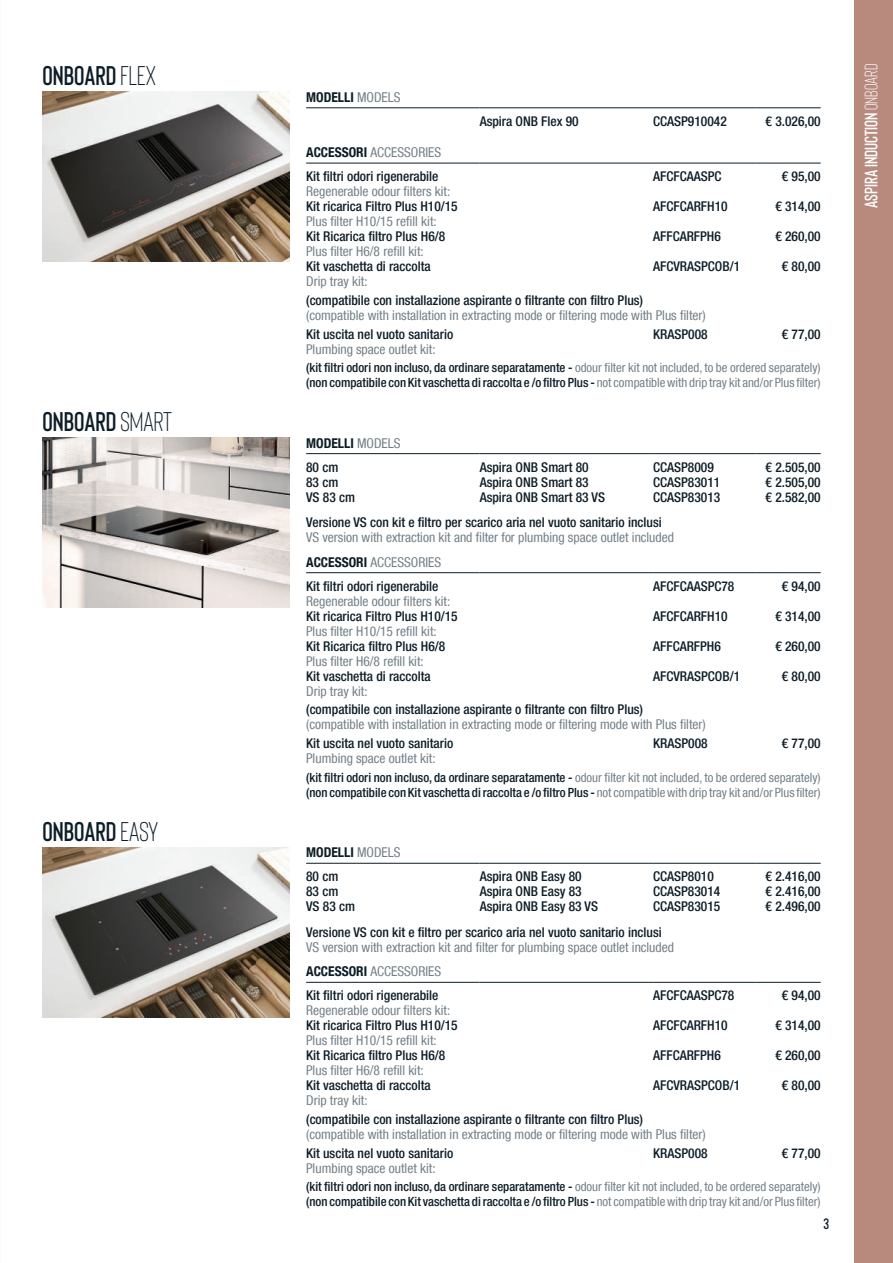
<style>
.page{position:relative;width:893px;height:1263px;background:#fff}
.page>*{position:absolute;margin:0;border:0;box-sizing:border-box;transform-origin:0 0}
.t1{font:600 27px "Bison";color:#0d1d28}
.t2{font:600 18px "Bison";color:#fff}
.t3{font:600 15px "Bison";color:#0d1d28}
.t4{font:500 condensed 13.5px/15px "Helvetica Neue LT Com";color:#0d1d28}
.t5{font:condensed 13.5px/24.5px "Helvetica Neue LT Com";color:#727f87}
.t6{font:700 condensed 13.5px/24.2px "Helvetica Neue LT Com";color:#0d1d28}
.t7{font:500 condensed 12.75px/15px "Helvetica Neue LT Com";color:#0d1d28}
.s1{font-weight:400}
.s2{font-weight:400;color:#727f87}
.s3{font-weight:700}
.s4{font-weight:500}
.s5{font-weight:700;color:#0d1d28}
.s6{font-weight:500;color:#0d1d28}
</style>
<div class="page">
<hr style="left:306px;top:107px;width:174px;height:1px;background:#0d1d28">
<hr style="left:480px;top:107px;width:173px;height:1px;background:#0d1d28">
<hr style="left:653px;top:107px;width:102px;height:1px;background:#0d1d28">
<hr style="left:755px;top:107px;width:66px;height:1px;background:#0d1d28">
<hr style="left:755px;top:163px;width:66px;height:1px;background:#0d1d28">
<hr style="left:306px;top:163px;width:174px;height:1px;background:#0d1d28">
<hr style="left:480px;top:163px;width:173px;height:1px;background:#0d1d28">
<hr style="left:653px;top:163px;width:102px;height:1px;background:#0d1d28">
<img style="left:43px;top:92px;width:246px;height:170px">
<hr style="left:306px;top:453px;width:174px;height:1px;background:#0d1d28">
<hr style="left:480px;top:453px;width:173px;height:1px;background:#0d1d28">
<hr style="left:653px;top:453px;width:102px;height:1px;background:#0d1d28">
<hr style="left:755px;top:453px;width:66px;height:1px;background:#0d1d28">
<hr style="left:306px;top:572px;width:174px;height:1px;background:#0d1d28">
<hr style="left:480px;top:572px;width:173px;height:1px;background:#0d1d28">
<hr style="left:653px;top:572px;width:102px;height:1px;background:#0d1d28">
<hr style="left:755px;top:572px;width:66px;height:1px;background:#0d1d28">
<img style="left:43px;top:438px;width:246px;height:170px">
<img style="left:43px;top:847px;width:246px;height:170px">
<hr style="left:306px;top:863px;width:174px;height:1px;background:#0d1d28">
<hr style="left:480px;top:863px;width:173px;height:1px;background:#0d1d28">
<hr style="left:653px;top:863px;width:102px;height:1px;background:#0d1d28">
<hr style="left:755px;top:863px;width:66px;height:1px;background:#0d1d28">
<hr style="left:306px;top:982px;width:174px;height:1px;background:#0d1d28">
<hr style="left:480px;top:982px;width:173px;height:1px;background:#0d1d28">
<hr style="left:653px;top:982px;width:102px;height:1px;background:#0d1d28">
<hr style="left:755px;top:982px;width:66px;height:1px;background:#0d1d28">
<div style="left:855px;top:0;width:38px;height:1263px;background:#b78a7d"></div>
<h1 class="t1" style="left:43px;top:62px;width:115px">ONBOARD <span class="s1">Flex</span></h1>
<h1 class="t1" style="left:43px;top:408px;width:131px">ONBOARD <span class="s1">SMART</span></h1>
<h1 class="t1" style="left:43px;top:817px;width:117px">ONBOARD <span class="s1">EASY</span></h1>
<p class="t6" style="left:306px;top:85px;width:96px">MODELLI <span class="s2">MODELS</span></p>
<p class="t4" style="left:306px;top:140px;width:137px;line-height:24.2px"><span class="s3">ACCESSORI</span> <span class="s2">ACCESSORIES<br></span>Kit filtri odori rigenerabile</p>
<p class="t5" style="left:306px;top:179px;width:146px">Regenerable odour filters kit:</p>
<p class="t4" style="left:306px;top:199px;width:153px">Kit ricarica Filtro Plus H10/15</p>
<p class="t5" style="left:306px;top:209px;width:132px">Plus filter H10/15 refill kit:</p>
<p class="t4" style="left:306px;top:229px;width:141px">Kit Ricarica filtro Plus H6/8</p>
<p class="t5" style="left:306px;top:239px;width:119px">Plus filter H6/8 refill kit:</p>
<p class="t4" style="left:306px;top:259px;width:126px">Kit vaschetta di raccolta</p>
<p class="t5" style="left:306px;top:269px;width:63px">Drip tray kit:</p>
<p class="t4" style="left:480px;top:114px;width:101px">Aspira ONB Flex 90</p>
<p class="t4" style="left:653px;top:114px;width:75px">CCASP910042</p>
<p class="t4" style="left:766px;top:114px;width:57px">€ 3.026,00</p>
<p class="t4" style="left:653px;top:169px;width:70px">AFCFCAASPC</p>
<p class="t4" style="left:653px;top:199px;width:76px">AFCFCARFH10</p>
<p class="t4" style="left:653px;top:229px;width:69px">AFFCARFPH6</p>
<p class="t4" style="left:653px;top:259px;width:89px">AFCVRASPCOB/1</p>
<p class="t4" style="left:782px;top:169px;width:40px">€ 95,00</p>
<p class="t4" style="left:775px;top:199px;width:47px">€ 314,00</p>
<p class="t4" style="left:775px;top:229px;width:47px">€ 260,00</p>
<p class="t4" style="left:782px;top:259px;width:40px">€ 80,00</p>
<p class="t4" style="left:306px;top:292px;width:338px">(compatibile con installazione aspirante o filtrante con filtro Plus)</p>
<p class="t5" style="left:306px;top:302px;width:401px">(compatible with installation in extracting mode or filtering mode with Plus filter)</p>
<p class="t4" style="left:306px;top:326px;width:149px">Kit uscita nel vuoto sanitario</p>
<p class="t5" style="left:306px;top:336px;width:131px">Plumbing space outlet kit:</p>
<p class="t4" style="left:653px;top:326px;width:56px">KRASP008</p>
<p class="t4" style="left:782px;top:326px;width:40px">€ 77,00</p>
<p class="t7" style="left:306px;top:360px;width:516px">(kit filtri odori non incluso, da ordinare separatamente - <span class="s2">odour filter kit not included, to be ordered separately) </span>(non compatibile con Kit vaschetta di raccolta e /o filtro Plus - <span class="s2">not compatible with drip tray kit and/or Plus filter)</span></p>
<p class="t6" style="left:306px;top:431px;width:96px">MODELLI <span class="s2">MODELS<br></span><span class="s4">80 cm</span></p>
<p class="t4" style="left:306px;top:474px;width:50px">83 cm<br>VS 83 cm</p>
<p class="t4" style="left:480px;top:459px;width:127px">Aspira ONB Smart 80<br>Aspira ONB Smart 83<br>Aspira ONB Smart 83 VS</p>
<p class="t4" style="left:653px;top:459px;width:69px">CCASP8009<br>CCASP83011<br>CCASP83013</p>
<p class="t4" style="left:766px;top:459px;width:57px;text-align:justify">€ 2.505,00 € 2.505,00 € 2.582,00</p>
<p class="t4" style="left:306px;top:515px;width:357px">Versione VS con kit e filtro per scarico aria nel vuoto sanitario inclusi</p>
<p class="t5" style="left:306px;top:525px;width:369px">VS version with extraction kit and filter for plumbing space outlet included<br><span class="s5">ACCESSORI</span> ACCESSORIES<br><span class="s6">Kit filtri odori rigenerabile</span></p>
<p class="t5" style="left:306px;top:589px;width:146px">Regenerable odour filters kit:</p>
<p class="t4" style="left:306px;top:608px;width:153px">Kit ricarica Filtro Plus H10/15</p>
<p class="t5" style="left:306px;top:619px;width:132px">Plus filter H10/15 refill kit:</p>
<p class="t4" style="left:306px;top:638px;width:141px">Kit Ricarica filtro Plus H6/8</p>
<p class="t5" style="left:306px;top:649px;width:119px">Plus filter H6/8 refill kit:</p>
<p class="t4" style="left:306px;top:668px;width:126px">Kit vaschetta di raccolta</p>
<p class="t5" style="left:306px;top:679px;width:63px">Drip tray kit:</p>
<p class="t4" style="left:653px;top:578px;width:83px">AFCFCAASPC78</p>
<p class="t4" style="left:653px;top:608px;width:76px">AFCFCARFH10</p>
<p class="t4" style="left:653px;top:638px;width:69px">AFFCARFPH6</p>
<p class="t4" style="left:653px;top:668px;width:89px">AFCVRASPCOB/1</p>
<p class="t4" style="left:782px;top:578px;width:40px">€ 94,00</p>
<p class="t4" style="left:775px;top:608px;width:47px">€ 314,00</p>
<p class="t4" style="left:775px;top:638px;width:47px">€ 260,00</p>
<p class="t4" style="left:782px;top:668px;width:40px">€ 80,00</p>
<p class="t4" style="left:306px;top:702px;width:338px">(compatibile con installazione aspirante o filtrante con filtro Plus)</p>
<p class="t5" style="left:306px;top:712px;width:401px">(compatible with installation in extracting mode or filtering mode with Plus filter)</p>
<p class="t4" style="left:306px;top:736px;width:149px">Kit uscita nel vuoto sanitario</p>
<p class="t5" style="left:306px;top:746px;width:131px">Plumbing space outlet kit:</p>
<p class="t4" style="left:653px;top:736px;width:56px">KRASP008</p>
<p class="t4" style="left:782px;top:736px;width:40px">€ 77,00</p>
<p class="t7" style="left:306px;top:769px;width:516px">(kit filtri odori non incluso, da ordinare separatamente - <span class="s2">odour filter kit not included, to be ordered separately) </span>(non compatibile con Kit vaschetta di raccolta e /o filtro Plus - <span class="s2">not compatible with drip tray kit and/or Plus filter)</span></p>
<p class="t6" style="left:306px;top:840px;width:96px">MODELLI <span class="s2">MODELS<br></span><span class="s4">80 cm</span></p>
<p class="t4" style="left:306px;top:884px;width:50px">83 cm<br>VS 83 cm</p>
<p class="t4" style="left:480px;top:869px;width:120px">Aspira ONB Easy 80<br>Aspira ONB Easy 83<br>Aspira ONB Easy 83 VS</p>
<p class="t4" style="left:653px;top:869px;width:69px">CCASP8010<br>CCASP83014<br>CCASP83015</p>
<p class="t4" style="left:766px;top:869px;width:57px;text-align:justify">€ 2.416,00 € 2.416,00 € 2.496,00</p>
<p class="t4" style="left:306px;top:924px;width:357px">Versione VS con kit e filtro per scarico aria nel vuoto sanitario inclusi</p>
<p class="t5" style="left:306px;top:934px;width:369px">VS version with extraction kit and filter for plumbing space outlet included<br><span class="s5">ACCESSORI</span> ACCESSORIES<br><span class="s6">Kit filtri odori rigenerabile</span></p>
<p class="t5" style="left:306px;top:998px;width:146px">Regenerable odour filters kit:</p>
<p class="t4" style="left:306px;top:1018px;width:153px">Kit ricarica Filtro Plus H10/15</p>
<p class="t5" style="left:306px;top:1028px;width:132px">Plus filter H10/15 refill kit:</p>
<p class="t4" style="left:306px;top:1048px;width:141px">Kit Ricarica filtro Plus H6/8</p>
<p class="t5" style="left:306px;top:1058px;width:119px">Plus filter H6/8 refill kit:</p>
<p class="t4" style="left:306px;top:1078px;width:126px">Kit vaschetta di raccolta</p>
<p class="t5" style="left:306px;top:1088px;width:63px">Drip tray kit:</p>
<p class="t4" style="left:653px;top:988px;width:83px">AFCFCAASPC78</p>
<p class="t4" style="left:653px;top:1018px;width:76px">AFCFCARFH10</p>
<p class="t4" style="left:653px;top:1048px;width:69px">AFFCARFPH6</p>
<p class="t4" style="left:653px;top:1078px;width:89px">AFCVRASPCOB/1</p>
<p class="t4" style="left:782px;top:988px;width:40px">€ 94,00</p>
<p class="t4" style="left:775px;top:1018px;width:47px">€ 314,00</p>
<p class="t4" style="left:775px;top:1048px;width:47px">€ 260,00</p>
<p class="t4" style="left:782px;top:1078px;width:40px">€ 80,00</p>
<p class="t4" style="left:306px;top:1111px;width:338px">(compatibile con installazione aspirante o filtrante con filtro Plus)</p>
<p class="t5" style="left:306px;top:1122px;width:401px">(compatible with installation in extracting mode or filtering mode with Plus filter)</p>
<p class="t4" style="left:306px;top:1145px;width:149px">Kit uscita nel vuoto sanitario</p>
<p class="t5" style="left:306px;top:1156px;width:131px">Plumbing space outlet kit:</p>
<p class="t4" style="left:653px;top:1145px;width:56px">KRASP008</p>
<p class="t4" style="left:782px;top:1145px;width:40px">€ 77,00</p>
<p class="t7" style="left:306px;top:1179px;width:516px">(kit filtri odori non incluso, da ordinare separatamente - <span class="s2">odour filter kit not included, to be ordered separately) </span>(non compatibile con Kit vaschetta di raccolta e /o filtro Plus - <span class="s2">not compatible with drip tray kit and/or Plus filter)</span></p>
<p class="t3" style="left:823px;top:1216px;width:7px">3</p>
<h2 class="t2" style="left:862px;top:208px;width:146px;rotate:-90deg">ASPIRA INDUCTION <span class="s1">ONBOARD</span></h2>
</div>
